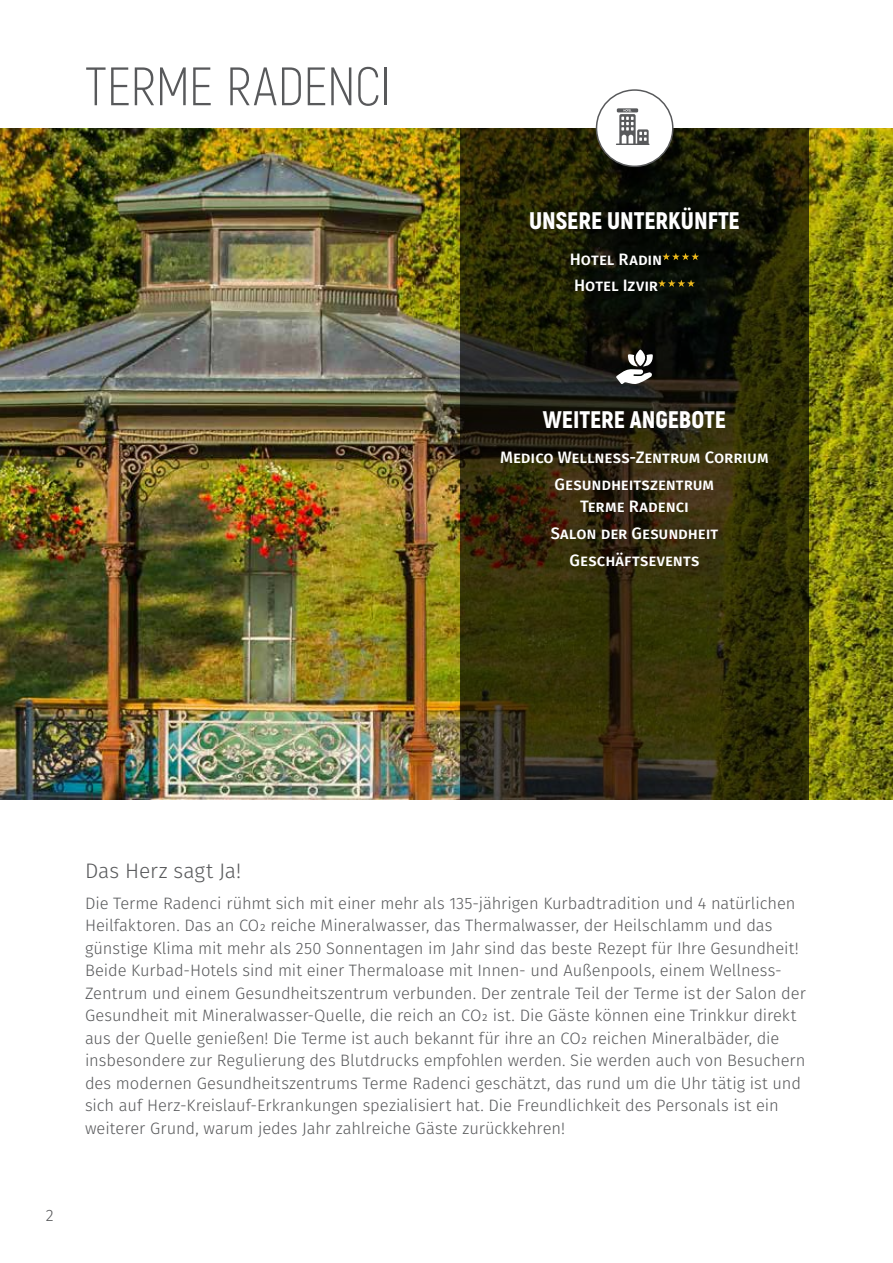
<style>
.page{position:relative;width:893px;height:1263px;background:#fff}
.page>*{position:absolute;margin:0;border:0;box-sizing:border-box;transform-origin:0 0}
.t1{font:300 54px "Akrobat";letter-spacing:-.01em;color:#58595b}
.t2{font:900 24px "Akrobat";color:#fff}
.t3{font:300 21px "Fira Sans";letter-spacing:-.005em;color:#58595b}
.t4{font:300 16.5px/22.5px "Fira Sans";letter-spacing:-.005em;color:#58595b}
.t5{font:500 16.5px/26.7px "Fira Sans";color:#fff;text-align:center}
</style>
<div class="page">
<img style="left:0;top:129px;width:893px;height:670px">
<svg style="left:460px;top:128px;width:349px;height:671px;background:#282509"></svg>
<div style="left:596px;top:90px;width:77px;height:76px;background:#fff;border-radius:50%"></div>
<div style="left:596px;top:89px;width:77px;height:78px;border:2px solid #58595b;border-radius:50%"></div>
<svg style="left:616px;top:108px;width:33px;height:37px"></svg>
<svg style="left:662px;top:253px;width:37px;height:7px"></svg>
<svg style="left:658px;top:280px;width:37px;height:7px"></svg>
<svg style="left:616px;top:349px;width:37px;height:35px"></svg>
<h1 class="t1" style="left:85px;top:55px;width:308px">TERME RADENCI</h1>
<h2 class="t2" style="left:529px;top:205px;width:212px">UNSERE UNTERKÜNFTE</h2>
<p class="t5" style="left:570px;top:247px;width:94px;text-align:left">Hotel Radin<br>Hotel Izvir</p>
<h2 class="t2" style="left:543px;top:404px;width:185px">WEITERE ANGEBOTE</h2>
<p class="t5" style="left:500px;top:445px;width:270px">Medico Wellness-Zentrum Corrium<br>Gesundheitszentrum</p>
<p class="t5" style="left:551px;top:494px;width:167px">Terme Radenci<br>Salon der Gesundheit<br>Geschäftsevents</p>
<p class="t4" style="left:46px;top:1205px;width:9px">2</p>
<p class="t3" style="left:85px;top:855px;width:158px">Das Herz sagt Ja!</p>
<p class="t4" style="left:85px;top:893px;width:722px">Die Terme Radenci rühmt sich mit einer mehr als 135-jährigen Kurbadtradition und 4 natürlichen Heilfaktoren. Das an CO2 reiche Mineralwasser, das Thermalwasser, der Heilschlamm und das günstige Klima mit mehr als 250 Sonnentagen im Jahr sind das beste Rezept für Ihre Gesundheit!<br>Beide Kurbad-Hotels sind mit einer Thermaloase mit Innen- und Außenpools, einem Wellness-Zentrum und einem Gesundheitszentrum verbunden. Der zentrale Teil der Terme ist der Salon der Gesundheit mit Mineralwasser-Quelle, die reich an CO2 ist. Die Gäste können eine Trinkkur direkt aus der Quelle genießen! Die Terme ist auch bekannt für ihre an CO2 reichen Mineralbäder, die insbesondere zur Regulierung des Blutdrucks empfohlen werden. Sie werden auch von Besuchern des modernen Gesundheitszentrums Terme Radenci geschätzt, das rund um die Uhr tätig ist und sich auf Herz-Kreislauf-Erkrankungen spezialisiert hat. Die Freundlichkeit des Personals ist ein weiterer Grund, warum jedes Jahr zahlreiche Gäste zurückkehren!</p>
</div>
